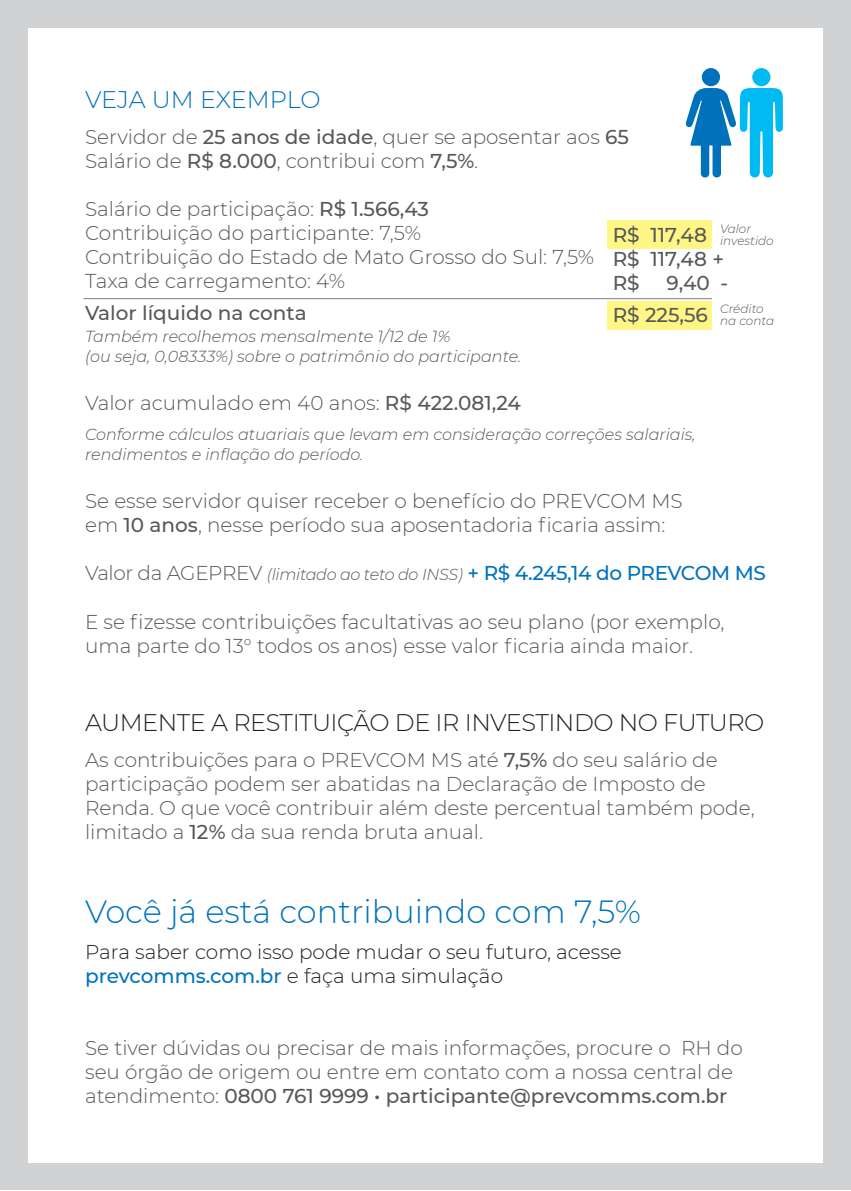
<style>
.page{position:relative;width:851px;height:1191px;background:#fff}
.page>*{position:absolute;margin:0;border:0;box-sizing:border-box;transform-origin:0 0}
.t1{font:300 32px "Montserrat";color:#0072bc}
.t2{font:300 24px "Montserrat";letter-spacing:-.02em;color:#231f20}
.t3{font:300 24px "Montserrat";letter-spacing:-.01em;color:#0072bc}
.t4{font:300 20px/24px "Montserrat";color:#57585a}
.t5{font:300 20px/24px "Montserrat";color:#231f20}
.t6{font:500 20px "Montserrat";color:#57585a}
.t7{font:italic 300 16px/20px "Montserrat";color:#57585a}
.t8{font:italic 300 16px "Montserrat";letter-spacing:-.02em;color:#57585a}
.t9{font:italic 300 12px "Montserrat";color:#57585a}
.s1{font-weight:500}
.s2{font-style:normal;font-size:20px}
.s3{font-weight:500;font-style:normal;font-size:20px;color:#0072bc}
.s4{font-weight:500;color:#0072bc}
</style>
<div class="page">
<div style="left:0;top:0;width:850px;height:1189px;background:#d1d2d4"></div>
<div style="left:28px;top:28px;width:794px;height:1134px;background:#fff"></div>
<div style="left:701px;top:68px;width:19px;height:18px;background:#0072bc;border-radius:50%"></div>
<div style="left:752px;top:68px;width:18px;height:18px;background:#00baf1;border-radius:50%"></div>
<svg style="left:685px;top:88px;width:97px;height:90px"></svg>
<div style="left:607px;top:301px;width:104px;height:28px;background:#fff685"></div>
<div style="left:607px;top:220px;width:104px;height:28px;background:#fff685"></div>
<hr style="left:83px;top:298px;width:628px;height:1px;background:#808285">
<p class="t3" style="left:85px;top:83px;width:237px">VEJA UM EXEMPLO</p>
<p class="t4" style="left:85px;top:125px;width:545px">Servidor de <span class="s1">25 anos de idade</span>, quer se aposentar aos <span class="s1">65</span></p>
<p class="t4" style="left:85px;top:149px;width:394px">Salário de <span class="s1">R$ 8.000</span>, contribui com <span class="s1">7,5%</span>.</p>
<p class="t4" style="left:85px;top:197px;width:345px">Salário de participação: <span class="s1">R$ 1.566,43</span></p>
<p class="t4" style="left:85px;top:221px;width:337px">Contribuição do participante: 7,5%</p>
<p class="t4" style="left:85px;top:245px;width:510px">Contribuição do Estado de Mato Grosso do Sul: 7,5%</p>
<p class="t4" style="left:85px;top:269px;width:261px">Taxa de carregamento: 4%</p>
<p class="t6" style="left:85px;top:299px;width:223px">Valor líquido na conta</p>
<p class="t7" style="left:85px;top:326px;width:367px">Também recolhemos mensalmente 1/12 de 1%</p>
<p class="t7" style="left:85px;top:346px;width:438px">(ou seja, 0,08333%) sobre o patrimônio do participante.</p>
<p class="t4" style="left:85px;top:391px;width:437px">Valor acumulado em 40 anos: <span class="s1">R$ 422.081,24</span></p>
<p class="t7" style="left:85px;top:424px;width:612px">Conforme cálculos atuariais que levam em consideração correções salariais, rendimentos e inflação do período.</p>
<p class="t4" style="left:85px;top:489px;width:599px">Se esse servidor quiser receber o benefício do PREVCOM MS em <span class="s1">10 anos</span>, nesse período sua aposentadoria ficaria assim:</p>
<p class="t8" style="left:85px;top:564px;width:682px"><span class="s2">Valor da AGEPREV</span> (limitado ao teto do INSS) <span class="s3">+ R$ 4.245,14 do PREVCOM MS</span></p>
<p class="t4" style="left:85px;top:609px;width:640px">E se fizesse contribuições facultativas ao seu plano (por exemplo, uma parte do 13° todos os anos) esse valor ficaria ainda maior.</p>
<p class="t9" style="left:720px;top:221px;width:32px">Valor</p>
<p class="t9" style="left:720px;top:233px;width:55px">investido</p>
<p class="t6" style="left:612px;top:221px;width:96px">R$ 117,48</p>
<p class="t6" style="left:612px;top:245px;width:113px">R$ 117,48 +</p>
<p class="t6" style="left:612px;top:269px;width:28px">R$</p>
<p class="t6" style="left:666px;top:269px;width:63px">9,40 -</p>
<p class="t6" style="left:612px;top:301px;width:97px">R$ 225,56</p>
<p class="t9" style="left:720px;top:301px;width:45px">Crédito</p>
<p class="t9" style="left:720px;top:313px;width:55px">na conta</p>
<p class="t2" style="left:85px;top:705px;width:680px">AUMENTE A RESTITUIÇÃO DE IR INVESTINDO NO FUTURO</p>
<p class="t4" style="left:85px;top:747px;width:671px">As contribuições para o PREVCOM MS até <span class="s1">7,5%</span> do seu salário de participação podem ser abatidas na Declaração de Imposto de Renda. O que você contribuir além deste percentual também pode, limitado a <span class="s1">12%</span> da sua renda bruta anual.</p>
<p class="t1" style="left:85px;top:889px;width:557px">Você já está contribuindo com 7,5%</p>
<p class="t5" style="left:85px;top:939px;width:538px">Para saber como isso pode mudar o seu futuro, acesse <span class="s4">prevcomms.com.br</span> e faça uma simulação</p>
<p class="t4" style="left:85px;top:1035px;width:659px">Se tiver dúvidas ou precisar de mais informações, procure o RH do seu órgão de origem ou entre em contato com a nossa central de atendimento: <span class="s1">0800 761 9999 • participante@prevcomms.com.br</span></p>
</div>
